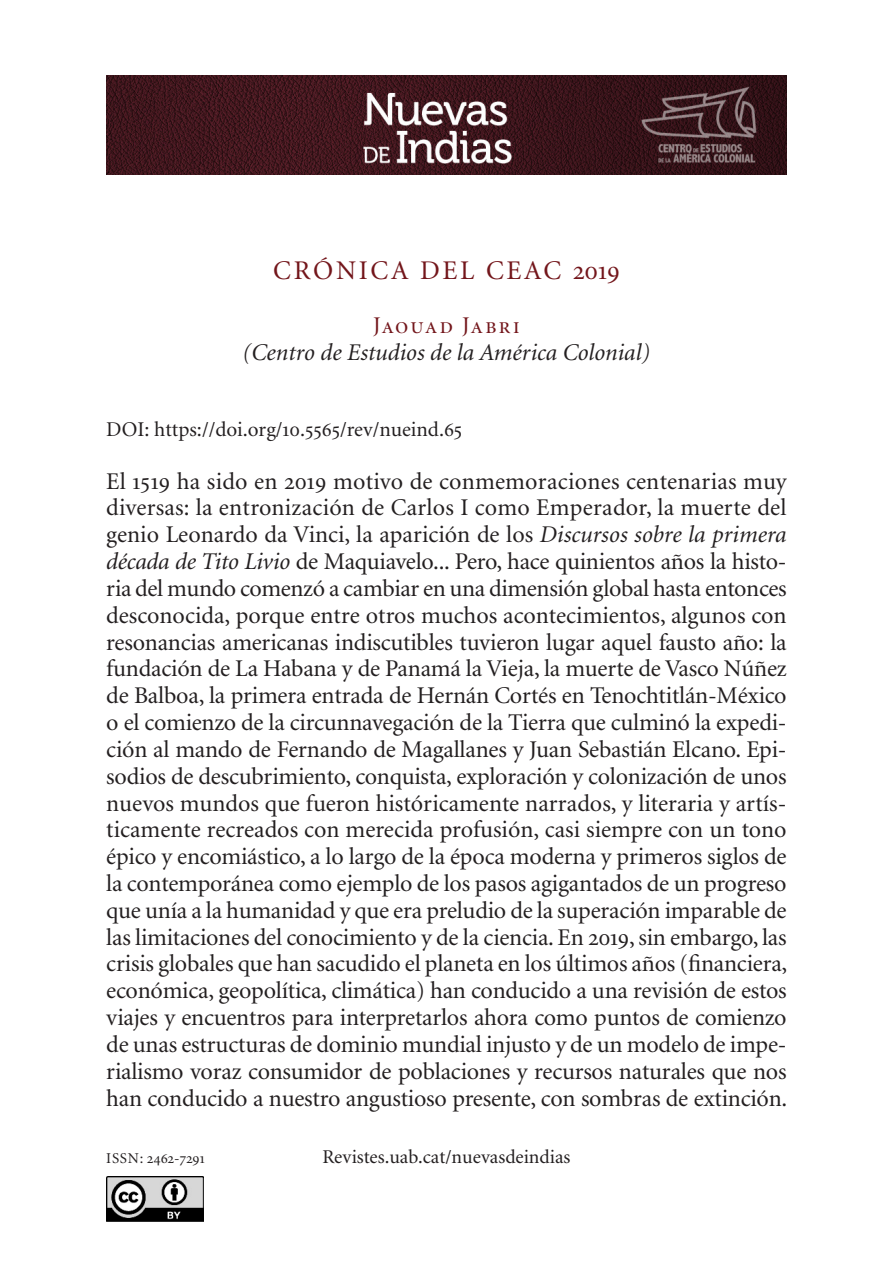
<style>
.page{position:relative;width:893px;height:1263px;background:#fff}
.page>*{position:absolute;margin:0;border:0;box-sizing:border-box;transform-origin:0 0}
.t1{font:27px "Minion";letter-spacing:.1em;color:#73161b}
.t2{font:24px/26.8px "Minion";letter-spacing:-.01em;color:#231f20;text-align:justify}
.t3{font:italic 24px "Minion";color:#231f20}
.t4{font:24px "Minion Display Regular SC";letter-spacing:.07em;color:#73161b}
.t5{font:21px "Minion";color:#231f20}
.t6{font:19.5px "Minion";color:#231f20}
.t7{font:15px "Minion Regular SC";letter-spacing:.005em;color:#231f20}
.s1{font-family:"Minion Regular SC"}
.s2{font-style:italic}
</style>
<div class="page">
<img style="left:106px;top:76px;width:681px;height:98px">
<img style="left:106px;top:1176px;width:98px;height:46px">
<p class="t1" style="left:273px;top:257px;width:348px">CRÓNICA DEL CEAC <span class="s1">2019</span></p>
<p class="t4" style="left:373px;top:314px;width:149px">Jaouad Jabri</p>
<p class="t3" style="left:242px;top:340px;width:409px">(Centro de Estudios de la América Colonial)</p>
<p class="t5" style="left:106px;top:419px;width:357px">DOI: https://doi.org/<span class="s1">10.5565</span>/rev/nueind.<span class="s1">65</span></p>
<p class="t2" style="left:106px;top:468px;width:683px">El <span class="s1">1519</span> ha sido en <span class="s1">2019</span> motivo de conmemoraciones centenarias muy diversas: la entronización de Carlos I como Emperador, la muerte del genio Leonardo da Vinci, la aparición de los <span class="s2">Discursos sobre la primera década de Tito Livio</span> de Maquiavelo... Pero, hace quinientos años la histo&shy;ria del mundo comenzó a cambiar en una dimensión global hasta entonces desconocida, porque entre otros muchos acontecimientos, algunos con resonancias americanas indiscutibles tuvieron lugar aquel fausto año: la fundación de La Habana y de Panamá la Vieja, la muerte de Vasco Núñez de Balboa, la primera entrada de Hernán Cortés en Tenochtitlán-México o el comienzo de la circunnavegación de la Tierra que culminó la expedi&shy;ción al mando de Fernando de Magallanes y Juan Sebastián Elcano. Epi&shy;sodios de descubrimiento, conquista, exploración y colonización de unos nuevos mundos que fueron históricamente narrados, y literaria y artís&shy;ticamente recreados con merecida profusión, casi siempre con un tono épico y encomiástico, a lo largo de la época moderna y primeros siglos de la contemporánea como ejemplo de los pasos agigantados de un progreso que unía a la humanidad y que era preludio de la superación imparable de las limitaciones del conocimiento y de la ciencia. En <span class="s1">2019</span>, sin embargo, las crisis globales que han sacudido el planeta en los últimos años (financiera, económica, geopolítica, climática) han conducido a una revisión de estos viajes y encuentros para interpretarlos ahora como puntos de comienzo de unas estructuras de dominio mundial injusto y de un modelo de impe&shy;rialismo voraz consumidor de poblaciones y recursos naturales que nos han conducido a nuestro angustioso presente, con sombras de extinción.</p>
<p class="t7" style="left:106px;top:1150px;width:100px">ISSN: 2462-7291</p>
<p class="t6" style="left:322px;top:1147px;width:250px">Revistes.uab.cat/nuevasdeindias</p>
</div>
